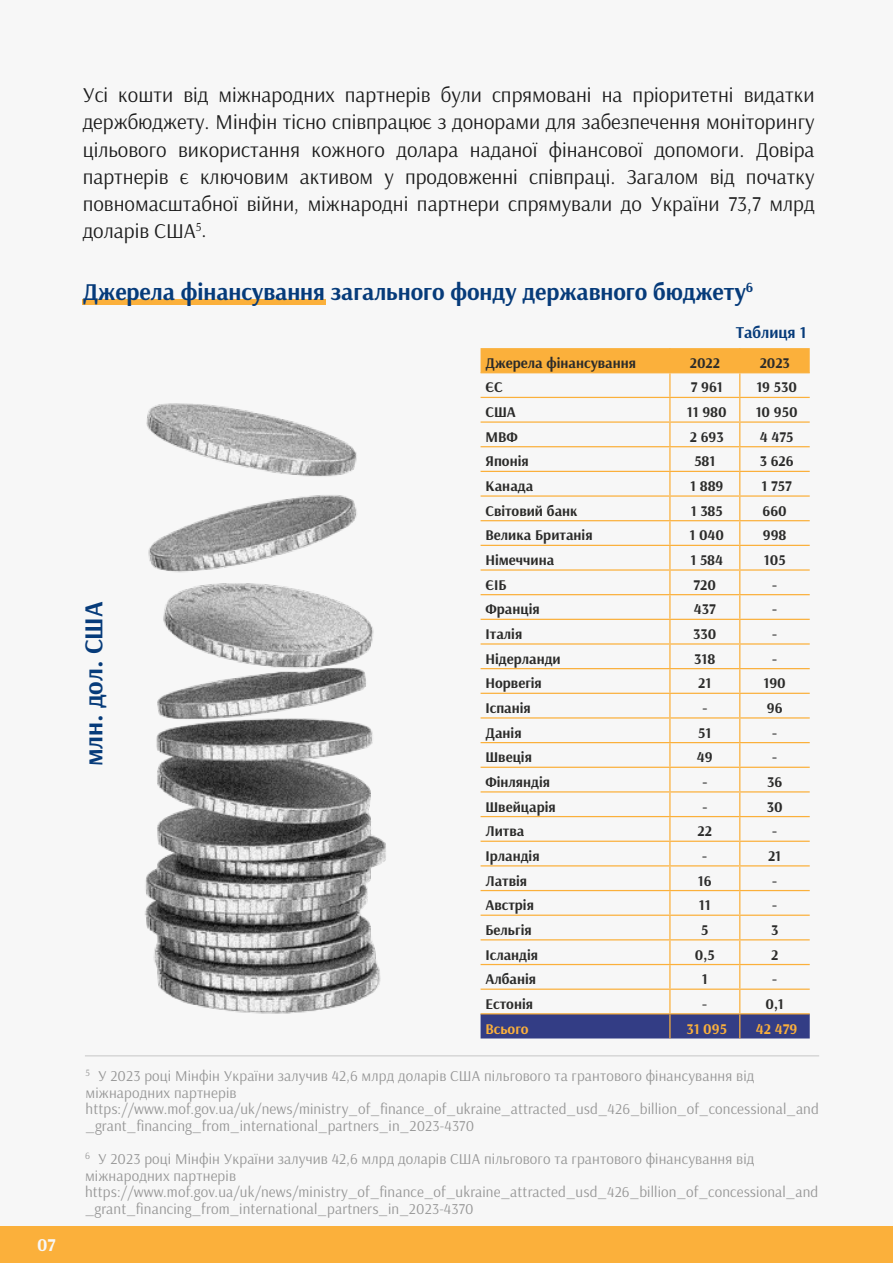
<style>
.page{position:relative;width:893px;height:1263px;background:#f7f7f7}
.page>*{position:absolute;margin:0;border:0;box-sizing:border-box;transform-origin:0 0}
.t1{font:700 25.8px "Arsenal";letter-spacing:-.005em;color:#063b7a}
.t2{font:700 24px "Arsenal";letter-spacing:-.005em;color:#063b7a}
.t3{font:21px/27px "Arsenal";color:#1c1c1c;text-align:justify}
.t4{font:700 18px "Arsenal";color:#f7f7f7}
.t5{font:700 16.5px "Arsenal";letter-spacing:-.005em;color:#063b7a}
.t6{font:15px/16.5px "Arsenal";letter-spacing:.01em;color:#969696}
.t7{font:700 14.85px "Arsenal";color:#2b2b2a}
.t8{font:700 14.85px "Arsenal";color:#fbb03b}
</style>
<div class="page">
<div style="left:0;top:1226px;width:893px;height:37px;background:#fbb03b"></div>
<div style="left:83px;top:299px;width:243px;height:5px;background:#fbb03b"></div>
<hr style="left:85px;top:1055px;width:734px;height:1px;background:#ccc">
<img style="left:145px;top:403px;width:241px;height:611px">
<svg style="left:481px;top:348px;width:329px;height:690px"></svg>
<p class="t4" style="left:37px;top:1232px;width:20px">07</p>
<p class="t3" style="left:83px;top:81px;width:733px">Усі кошти від міжнародних партнерів були спрямовані на пріоритетні видатки держбюджету. Мінфін тісно співпрацює з донорами для забезпечення моніторингу цільового використання кожного долара наданої фінансової допомоги. Довіра партнерів є ключовим активом у продовженні співпраці. Загалом від початку повномасштабної війни, міжнародні партнери спрямували до України 73,7 млрд доларів США<sup>5</sup>.</p>
<h2 class="t2" style="left:83px;top:275px;width:672px">Джерела фінансування загального фонду державного бюджету<sup>6</sup></h2>
<p class="t5" style="left:736px;top:321px;width:72px">Таблиця 1</p>
<h1 class="t1" style="left:75px;top:766px;width:166px;rotate:-90deg">млн. дол. США</h1>
<p class="t7" style="left:485px;top:352px;width:152px">Джерела фінансування</p>
<p class="t7" style="left:690px;top:352px;width:32px">2022</p>
<p class="t7" style="left:760px;top:352px;width:32px">2023</p>
<p class="t7" style="left:485px;top:377px;width:19px">ЄС</p>
<p class="t7" style="left:691px;top:377px;width:34px">7 961</p>
<p class="t7" style="left:756px;top:377px;width:42px">19 530</p>
<p class="t7" style="left:485px;top:402px;width:32px">США</p>
<p class="t7" style="left:687px;top:402px;width:41px">11 980</p>
<p class="t7" style="left:756px;top:402px;width:43px">10 950</p>
<p class="t7" style="left:485px;top:426px;width:34px">МВФ</p>
<p class="t7" style="left:690px;top:426px;width:35px">2 693</p>
<p class="t7" style="left:760px;top:426px;width:35px">4 475</p>
<p class="t7" style="left:485px;top:451px;width:45px">Японія</p>
<p class="t7" style="left:694px;top:451px;width:23px">581</p>
<p class="t7" style="left:760px;top:451px;width:35px">3 626</p>
<p class="t7" style="left:485px;top:476px;width:49px">Канада</p>
<p class="t7" style="left:690px;top:476px;width:35px">1 889</p>
<p class="t7" style="left:761px;top:476px;width:32px">1 757</p>
<p class="t7" style="left:485px;top:500px;width:94px">Світовий банк</p>
<p class="t7" style="left:691px;top:500px;width:34px">1 385</p>
<p class="t7" style="left:763px;top:500px;width:26px">660</p>
<p class="t7" style="left:485px;top:525px;width:109px">Велика Британія</p>
<p class="t7" style="left:689px;top:525px;width:36px">1 040</p>
<p class="t7" style="left:763px;top:525px;width:25px">998</p>
<p class="t7" style="left:485px;top:550px;width:70px">Німеччина</p>
<p class="t7" style="left:690px;top:550px;width:34px">1 584</p>
<p class="t7" style="left:764px;top:550px;width:23px">105</p>
<p class="t7" style="left:485px;top:574px;width:23px">ЄІБ</p>
<p class="t7" style="left:694px;top:574px;width:24px">720</p>
<p class="t7" style="left:772px;top:574px;width:6px">-</p>
<p class="t7" style="left:485px;top:599px;width:56px">Франція</p>
<p class="t7" style="left:694px;top:599px;width:23px">437</p>
<p class="t7" style="left:772px;top:599px;width:6px">-</p>
<p class="t7" style="left:485px;top:624px;width:38px">Італія</p>
<p class="t7" style="left:693px;top:624px;width:25px">330</p>
<p class="t7" style="left:772px;top:624px;width:6px">-</p>
<p class="t7" style="left:485px;top:648px;width:77px">Нідерланди</p>
<p class="t7" style="left:694px;top:648px;width:23px">318</p>
<p class="t7" style="left:772px;top:648px;width:6px">-</p>
<p class="t7" style="left:485px;top:673px;width:58px">Норвегія</p>
<p class="t7" style="left:698px;top:673px;width:15px">21</p>
<p class="t7" style="left:764px;top:673px;width:24px">190</p>
<p class="t7" style="left:485px;top:698px;width:47px">Іспанія</p>
<p class="t7" style="left:702px;top:698px;width:6px">-</p>
<p class="t7" style="left:767px;top:698px;width:17px">96</p>
<p class="t7" style="left:485px;top:722px;width:38px">Данія</p>
<p class="t7" style="left:698px;top:722px;width:15px">51</p>
<p class="t7" style="left:772px;top:722px;width:6px">-</p>
<p class="t7" style="left:485px;top:747px;width:48px">Швеція</p>
<p class="t7" style="left:697px;top:747px;width:17px">49</p>
<p class="t7" style="left:772px;top:747px;width:6px">-</p>
<p class="t7" style="left:485px;top:771px;width:66px">Фінляндія</p>
<p class="t7" style="left:702px;top:771px;width:6px">-</p>
<p class="t7" style="left:767px;top:771px;width:17px">36</p>
<p class="t7" style="left:485px;top:796px;width:72px">Швейцарія</p>
<p class="t7" style="left:702px;top:796px;width:6px">-</p>
<p class="t7" style="left:767px;top:796px;width:17px">30</p>
<p class="t7" style="left:485px;top:821px;width:40px">Литва</p>
<p class="t7" style="left:698px;top:821px;width:16px">22</p>
<p class="t7" style="left:772px;top:821px;width:6px">-</p>
<p class="t7" style="left:485px;top:845px;width:56px">Ірландія</p>
<p class="t7" style="left:702px;top:845px;width:6px">-</p>
<p class="t7" style="left:768px;top:845px;width:15px">21</p>
<p class="t7" style="left:485px;top:870px;width:43px">Латвія</p>
<p class="t7" style="left:698px;top:870px;width:15px">16</p>
<p class="t7" style="left:772px;top:870px;width:6px">-</p>
<p class="t7" style="left:485px;top:895px;width:50px">Австрія</p>
<p class="t7" style="left:699px;top:895px;width:13px">11</p>
<p class="t7" style="left:772px;top:895px;width:6px">-</p>
<p class="t7" style="left:485px;top:919px;width:48px">Бельгія</p>
<p class="t7" style="left:701px;top:919px;width:9px">5</p>
<p class="t7" style="left:771px;top:919px;width:9px">3</p>
<p class="t7" style="left:485px;top:944px;width:54px">Ісландія</p>
<p class="t7" style="left:695px;top:944px;width:21px">0,5</p>
<p class="t7" style="left:771px;top:944px;width:9px">2</p>
<p class="t7" style="left:485px;top:969px;width:52px">Албанія</p>
<p class="t7" style="left:702px;top:969px;width:7px">1</p>
<p class="t7" style="left:772px;top:969px;width:6px">-</p>
<p class="t7" style="left:485px;top:993px;width:49px">Естонія</p>
<p class="t7" style="left:702px;top:993px;width:6px">-</p>
<p class="t7" style="left:765px;top:993px;width:20px">0,1</p>
<p class="t8" style="left:485px;top:1018px;width:45px">Всього</p>
<p class="t8" style="left:686px;top:1018px;width:42px">31 095</p>
<p class="t8" style="left:756px;top:1018px;width:43px">42 479</p>
<p class="t6" style="left:86px;top:1068px;width:735px"><sup>5</sup> У 2023 році Мінфін України залучив 42,6 млрд доларів США пільгового та грантового фінансування від міжнародних партнерів https://www.mof.gov.ua/uk/news/ministry_of_finance_of_ukraine_attracted_usd_426_billion_of_concessional_and _grant_financing_from_international_partners_in_2023-4370</p>
<p class="t6" style="left:85px;top:1151px;width:735px"><sup>6</sup> У 2023 році Мінфін України залучив 42,6 млрд доларів США пільгового та грантового фінансування від міжнародних партнерів https://www.mof.gov.ua/uk/news/ministry_of_finance_of_ukraine_attracted_usd_426_billion_of_concessional_and _grant_financing_from_international_partners_in_2023-4370</p>
</div>
